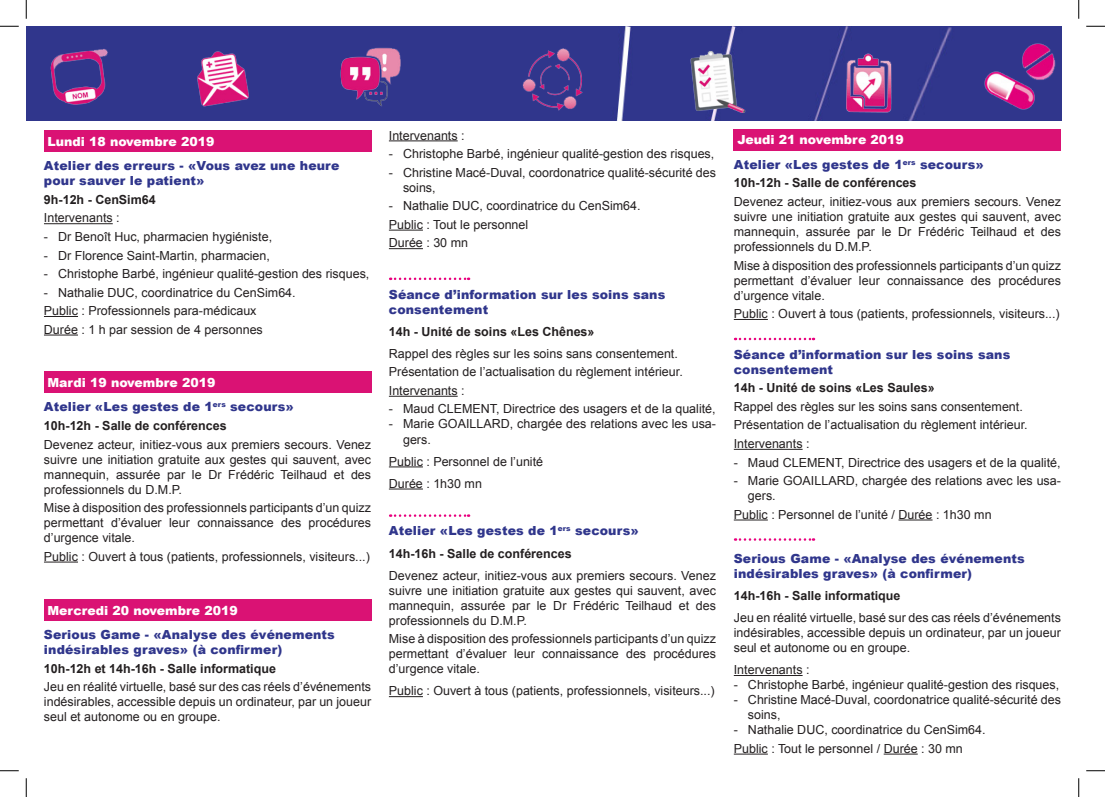
<style>
.page{position:relative;width:1105px;height:797px;background:#fff}
.page>*{position:absolute;margin:0;border:0;box-sizing:border-box;transform-origin:0 0}
.t1{font:12.5px/15px "Arial";color:#231f20;text-align:justify}
.t2{font:900 12.5px/15px "Arial";letter-spacing:.01em;color:#30368c}
.t3{font:700 12.5px "Arial";color:#231f20}
.t4{font:900 12.5px "Arial";color:#fff}
</style>
<div class="page">
<div style="left:26px;top:26px;width:1035px;height:94px;background:#30368c"></div>
<hr style="left:44px;top:223px;width:69px;height:1px;background:#231f20">
<hr style="left:44px;top:316px;width:34px;height:1px;background:#231f20">
<hr style="left:44px;top:334px;width:34px;height:1px;background:#231f20">
<hr style="left:44px;top:561px;width:34px;height:1px;background:#231f20">
<div style="left:44px;top:130px;width:327px;height:22px;background:#da1274"></div>
<div style="left:44px;top:371px;width:327px;height:22px;background:#da1274"></div>
<div style="left:44px;top:599px;width:327px;height:21px;background:#da1274"></div>
<hr style="left:389px;top:140px;width:69px;height:1px;background:#231f20">
<hr style="left:389px;top:230px;width:34px;height:1px;background:#231f20">
<hr style="left:389px;top:248px;width:34px;height:1px;background:#231f20">
<hr style="left:389px;top:396px;width:69px;height:1px;background:#231f20">
<hr style="left:389px;top:466px;width:34px;height:1px;background:#231f20">
<hr style="left:389px;top:488px;width:34px;height:1px;background:#231f20">
<hr style="left:389px;top:696px;width:34px;height:1px;background:#231f20">
<svg style="left:390px;top:277px;width:79px;height:3px"></svg>
<svg style="left:390px;top:514px;width:79px;height:3px"></svg>
<hr style="left:734px;top:319px;width:34px;height:1px;background:#231f20">
<hr style="left:734px;top:449px;width:69px;height:1px;background:#231f20">
<hr style="left:734px;top:519px;width:34px;height:1px;background:#231f20">
<hr style="left:898px;top:519px;width:34px;height:1px;background:#231f20">
<hr style="left:734px;top:675px;width:69px;height:1px;background:#231f20">
<hr style="left:734px;top:753px;width:34px;height:1px;background:#231f20">
<hr style="left:884px;top:753px;width:34px;height:1px;background:#231f20">
<div style="left:734px;top:129px;width:327px;height:21px;background:#da1274"></div>
<svg style="left:735px;top:338px;width:79px;height:2px"></svg>
<svg style="left:735px;top:538px;width:79px;height:3px"></svg>
<img style="left:44px;top:44px;width:70px;height:67px">
<img style="left:985px;top:44px;width:70px;height:65px">
<img style="left:517px;top:44px;width:71px;height:69px">
<img style="left:190px;top:44px;width:70px;height:69px">
<img style="left:336px;top:44px;width:70px;height:66px">
<img style="left:681px;top:44px;width:70px;height:69px">
<img style="left:835px;top:44px;width:71px;height:76px">
<svg style="left:0;top:25px;width:19px;height:2px"></svg>
<svg style="left:1086px;top:25px;width:19px;height:2px"></svg>
<svg style="left:0;top:770px;width:19px;height:1px"></svg>
<svg style="left:1086px;top:770px;width:19px;height:1px"></svg>
<svg style="left:25px;top:0;width:2px;height:19px"></svg>
<svg style="left:25px;top:778px;width:2px;height:19px"></svg>
<svg style="left:1078px;top:0;width:1px;height:19px"></svg>
<svg style="left:1078px;top:778px;width:1px;height:19px"></svg>
<p class="t4" style="left:48px;top:132px;width:168px">Lundi 18 novembre 2019</p>
<p class="t2" style="left:44px;top:158px;width:297px">Atelier des erreurs - «Vous avez une heure pour sauver le patient»</p>
<p class="t3" style="left:44px;top:191px;width:113px">9h-12h - CenSim64</p>
<p class="t1" style="left:44px;top:211px;width:77px">Intervenants :</p>
<p class="t1" style="left:44px;top:229px;width:230px">- Dr Benoît Huc, pharmacien hygiéniste,</p>
<p class="t1" style="left:44px;top:248px;width:228px">- Dr Florence Saint-Martin, pharmacien,</p>
<p class="t1" style="left:44px;top:266px;width:327px">- Christophe Barbé, ingénieur qualité-gestion des risques,</p>
<p class="t1" style="left:44px;top:285px;width:253px">- Nathalie DUC, coordinatrice du CenSim64.</p>
<p class="t1" style="left:44px;top:303px;width:214px">Public : Professionnels para-médicaux</p>
<p class="t1" style="left:44px;top:322px;width:220px">Durée : 1 h par session de 4 personnes</p>
<p class="t4" style="left:48px;top:373px;width:169px">Mardi 19 novembre 2019</p>
<p class="t2" style="left:44px;top:399px;width:251px">Atelier «Les gestes de 1<sup>ers</sup> secours»</p>
<p class="t3" style="left:44px;top:417px;width:184px">10h-12h - Salle de conférences</p>
<p class="t1" style="left:44px;top:437px;width:329px">Devenez acteur, initiez-vous aux premiers secours. Venez suivre une initiation gratuite aux gestes qui sauvent, avec mannequin, assurée par le Dr Frédéric Teilhaud et des professionnels du D.M.P.</p>
<p class="t1" style="left:44px;top:500px;width:329px">Mise à disposition des professionnels participants d’un quizz permettant d’évaluer leur connaissance des procédures d’urgence vitale.</p>
<p class="t1" style="left:44px;top:549px;width:327px">Public : Ouvert à tous (patients, professionnels, visiteurs...)</p>
<p class="t4" style="left:48px;top:601px;width:192px">Mercredi 20 novembre 2019</p>
<p class="t2" style="left:44px;top:627px;width:292px">Serious Game - «Analyse des événements indésirables graves» (à confirmer)</p>
<p class="t3" style="left:44px;top:660px;width:234px">10h-12h et 14h-16h - Salle informatique</p>
<p class="t1" style="left:44px;top:679px;width:329px">Jeu en réalité virtuelle, basé sur des cas réels d’événements indésirables, accessible depuis un ordinateur, par un joueur seul et autonome ou en groupe.</p>
<p class="t1" style="left:389px;top:128px;width:77px">Intervenants :</p>
<p class="t1" style="left:389px;top:146px;width:327px">- Christophe Barbé, ingénieur qualité-gestion des risques,</p>
<p class="t1" style="left:403px;top:165px;width:314px;text-indent:-14px">- Christine Macé-Duval, coordonatrice qualité-sécurité des soins,</p>
<p class="t1" style="left:389px;top:198px;width:253px">- Nathalie DUC, coordinatrice du CenSim64.</p>
<p class="t1" style="left:389px;top:217px;width:141px">Public : Tout le personnel</p>
<p class="t1" style="left:389px;top:235px;width:81px">Durée : 30 mn</p>
<p class="t2" style="left:389px;top:286px;width:278px">Séance d’information sur les soins sans consentement</p>
<p class="t3" style="left:389px;top:323px;width:207px">14h - Unité de soins «Les Chênes»</p>
<p class="t1" style="left:389px;top:346px;width:291px">Rappel des règles sur les soins sans consentement.</p>
<p class="t1" style="left:389px;top:364px;width:295px">Présentation de l’actualisation du règlement intérieur.</p>
<p class="t1" style="left:389px;top:383px;width:77px">Intervenants :</p>
<p class="t1" style="left:389px;top:402px;width:328px">- Maud CLEMENT, Directrice des usagers et de la qualité,</p>
<p class="t1" style="left:403px;top:417px;width:314px;text-indent:-14px">- Marie GOAILLARD, chargée des relations avec les usa&shy;gers.</p>
<p class="t1" style="left:389px;top:454px;width:156px">Public : Personnel de l’unité</p>
<p class="t1" style="left:389px;top:476px;width:95px">Durée : 1h30 mn</p>
<p class="t2" style="left:389px;top:523px;width:251px">Atelier «Les gestes de 1<sup>ers</sup> secours»</p>
<p class="t3" style="left:389px;top:545px;width:184px">14h-16h - Salle de conférences</p>
<p class="t1" style="left:389px;top:568px;width:329px">Devenez acteur, initiez-vous aux premiers secours. Venez suivre une initiation gratuite aux gestes qui sauvent, avec mannequin, assurée par le Dr Frédéric Teilhaud et des professionnels du D.M.P.</p>
<p class="t1" style="left:389px;top:631px;width:329px">Mise à disposition des professionnels participants d’un quizz permettant d’évaluer leur connaissance des procédures d’urgence vitale.</p>
<p class="t1" style="left:389px;top:683px;width:327px">Public : Ouvert à tous (patients, professionnels, visiteurs...)</p>
<p class="t4" style="left:737px;top:131px;width:168px">Jeudi 21 novembre 2019</p>
<p class="t2" style="left:734px;top:156px;width:251px">Atelier «Les gestes de 1<sup>ers</sup> secours»</p>
<p class="t3" style="left:734px;top:175px;width:184px">10h-12h - Salle de conférences</p>
<p class="t1" style="left:734px;top:194px;width:329px">Devenez acteur, initiez-vous aux premiers secours. Venez suivre une initiation gratuite aux gestes qui sauvent, avec mannequin, assurée par le Dr Frédéric Teilhaud et des professionnels du D.M.P.</p>
<p class="t1" style="left:734px;top:258px;width:329px">Mise à disposition des professionnels participants d’un quizz permettant d’évaluer leur connaissance des procédures d’urgence vitale.</p>
<p class="t1" style="left:734px;top:306px;width:327px">Public : Ouvert à tous (patients, professionnels, visiteurs...)</p>
<p class="t2" style="left:734px;top:346px;width:278px">Séance d’information sur les soins sans consentement</p>
<p class="t3" style="left:734px;top:379px;width:202px">14h - Unité de soins «Les Saules»</p>
<p class="t1" style="left:734px;top:399px;width:291px">Rappel des règles sur les soins sans consentement.</p>
<p class="t1" style="left:734px;top:417px;width:295px">Présentation de l’actualisation du règlement intérieur.</p>
<p class="t1" style="left:734px;top:436px;width:77px">Intervenants :</p>
<p class="t1" style="left:734px;top:455px;width:328px">- Maud CLEMENT, Directrice des usagers et de la qualité,</p>
<p class="t1" style="left:748px;top:473px;width:314px;text-indent:-14px">- Marie GOAILLARD, chargée des relations avec les usa&shy;gers.</p>
<p class="t1" style="left:734px;top:507px;width:259px">Public : Personnel de l’unité / Durée : 1h30 mn</p>
<p class="t2" style="left:734px;top:550px;width:292px">Serious Game - «Analyse des événements indésirables graves» (à confirmer)</p>
<p class="t3" style="left:734px;top:587px;width:168px">14h-16h - Salle informatique</p>
<p class="t1" style="left:734px;top:610px;width:329px">Jeu en réalité virtuelle, basé sur des cas réels d’événements indésirables, accessible depuis un ordinateur, par un joueur seul et autonome ou en groupe.</p>
<p class="t1" style="left:734px;top:662px;width:77px">Intervenants :</p>
<p class="t1" style="left:734px;top:677px;width:327px">- Christophe Barbé, ingénieur qualité-gestion des risques,</p>
<p class="t1" style="left:748px;top:692px;width:314px;text-indent:-14px">- Christine Macé-Duval, coordonatrice qualité-sécurité des soins,</p>
<p class="t1" style="left:734px;top:722px;width:253px">- Nathalie DUC, coordinatrice du CenSim64.</p>
<p class="t1" style="left:734px;top:741px;width:231px">Public : Tout le personnel / Durée : 30 mn</p>
</div>
